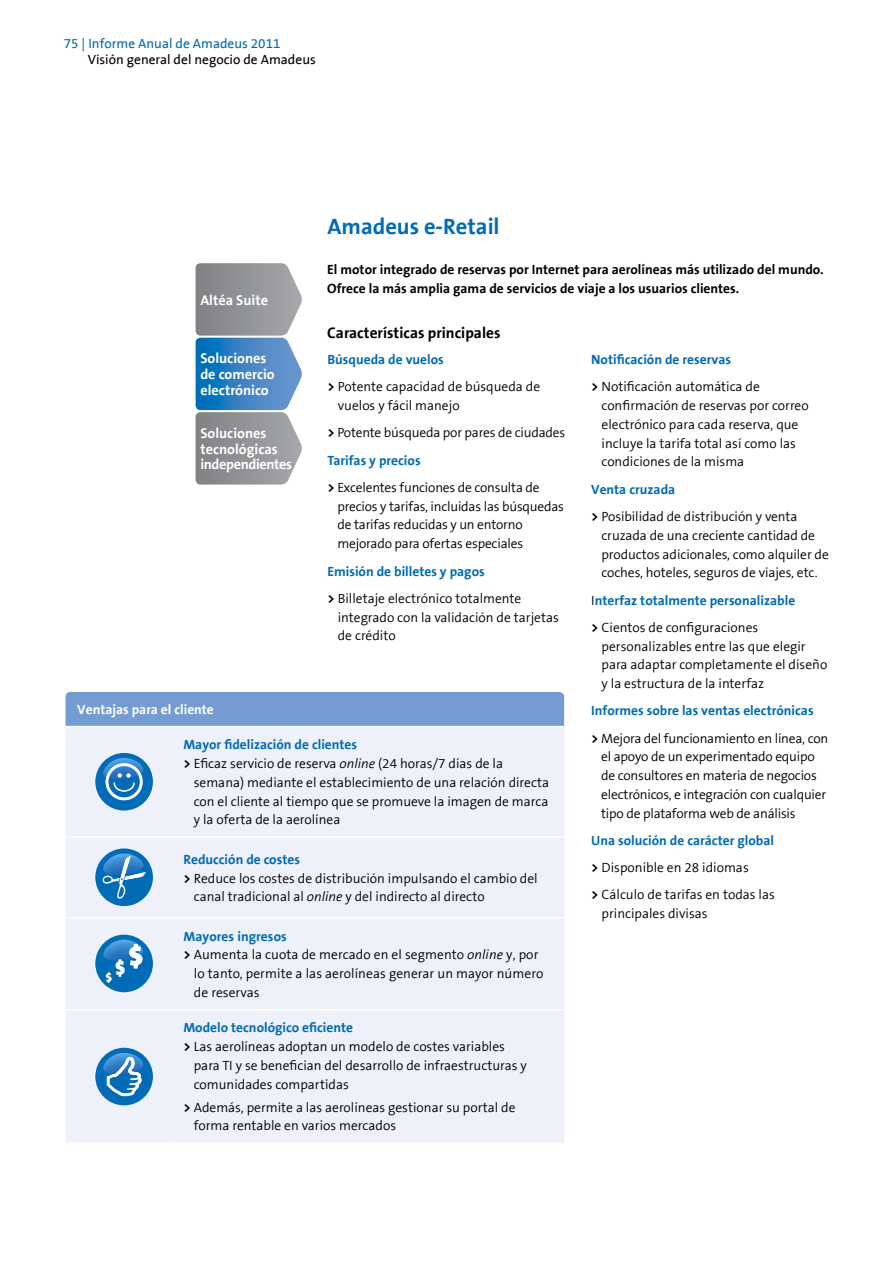
<style>
.page{position:relative;width:893px;height:1263px;background:#fff}
.page>*{position:absolute;margin:0;border:0;box-sizing:border-box;transform-origin:0 0}
.t1{font:700 22.5px "The Sans B7";color:#006bb6}
.t2{font:700 15.3px "The Sans B7";color:#000}
.t3{font:700 14.25px/15.8px "The Sans B7";color:#fff}
.t4{font:300 13.5px/18.8px "The Sans B4";color:#000}
.t5{font:700 13.5px "The Sans B7";color:#006bb6}
.t6{font:700 13.5px/19.5px "The Sans B7";color:#000}
.t7{font:13.5px "The Sans B5 Plain";color:#000}
.t8{font:13.5px "The Sans B5 Plain";color:#006bb6}
.t9{font:700 13.5px "The Sans B7";color:#fff}
.s1{font-family:"The Sans B7";font-weight:700}
.s2{font-family:"The Sans B4";font-weight:300;color:#000}
.s3{font-style:italic}
</style>
<div class="page">
<svg style="left:65px;top:692px;width:499px;height:450px;background:#dbe5f3"></svg>
<svg style="left:196px;top:263px;width:106px;height:222px;background:#8098ad"></svg>
<p class="t8" style="left:64px;top:37px;width:218px">75 | Informe Anual de Amadeus 2011</p>
<p class="t7" style="left:88px;top:53px;width:229px">Visión general del negocio de Amadeus</p>
<h1 class="t1" style="left:327px;top:215px;width:174px">Amadeus e-Retail</h1>
<p class="t6" style="left:327px;top:260px;width:498px">El motor integrado de reservas por Internet para aerolíneas más utilizado del mundo.<br>Ofrece la más amplia gama de servicios de viaje a los usuarios clientes.</p>
<p class="t2" style="left:327px;top:325px;width:175px">Características principales</p>
<p class="t5" style="left:327px;top:352px;width:118px">Búsqueda de vuelos</p>
<p class="t4" style="left:338px;top:378px;width:204px;text-indent:-10px"><span class="s1">&gt;</span> Potente capacidad de búsqueda de vuelos y fácil manejo</p>
<p class="t4" style="left:327px;top:424px;width:239px"><span class="s1">&gt;</span> Potente búsqueda por pares de ciudades</p>
<p class="t5" style="left:327px;top:453px;width:95px">Tarifas y precios</p>
<p class="t4" style="left:337px;top:479px;width:228px;text-indent:-10px"><span class="s1">&gt;</span> Excelentes funciones de consulta de precios y tarifas, incluidas las búsquedas de tarifas reducidas y un entorno mejorado para ofertas especiales</p>
<p class="t5" style="left:327px;top:564px;width:159px">Emisión de billetes y pagos</p>
<p class="t4" style="left:338px;top:589px;width:223px;text-indent:-10px"><span class="s1">&gt;</span> Billetaje electrónico totalmente integrado con la validación de tarjetas de crédito</p>
<p class="t3" style="left:200px;top:292px;width:69px">Altéa Suite</p>
<p class="t3" style="left:200px;top:351px;width:76px">Soluciones de comercio electrónico</p>
<p class="t5" style="left:591px;top:353px;width:141px">Notificación de reservas</p>
<p class="t4" style="left:602px;top:378px;width:209px;text-indent:-10px"><span class="s1">&gt;</span> Notificación automática de confirmación de reservas por correo electrónico para cada reserva, que incluye la tarifa total así como las condiciones de la misma</p>
<p class="t5" style="left:591px;top:482px;width:86px">Venta cruzada</p>
<p class="t4" style="left:601px;top:508px;width:229px;text-indent:-10px"><span class="s1">&gt;</span> Posibilidad de distribución y venta cruzada de una creciente cantidad de productos adicionales, como alquiler de coches, hoteles, seguros de viajes, etc.</p>
<p class="t5" style="left:591px;top:593px;width:206px"><span class="s2">I</span>nterfaz totalmente personalizable</p>
<p class="t4" style="left:602px;top:618px;width:227px;text-indent:-10px"><span class="s1">&gt;</span> Cientos de configuraciones personalizables entre las que elegir para adaptar completamente el diseño y la estructura de la interfaz</p>
<p class="t5" style="left:591px;top:704px;width:224px">Informes sobre las ventas electrónicas</p>
<p class="t4" style="left:601px;top:729px;width:229px;text-indent:-10px"><span class="s1">&gt;</span> Mejora del funcionamiento en línea, con el apoyo de un experimentado equipo de consultores en materia de negocios electrónicos, e integración con cualquier tipo de plataforma web de análisis</p>
<p class="t5" style="left:591px;top:833px;width:184px">Una solución de carácter global</p>
<p class="t4" style="left:591px;top:854px;width:185px;line-height:27.3px"><span class="s1">&gt;</span> Disponible en 28 idiomas<br><span class="s1">&gt;</span> Cálculo de tarifas en todas las</p>
<p class="t4" style="left:602px;top:905px;width:108px">principales divisas</p>
<p class="t3" style="left:200px;top:426px;width:93px">Soluciones tecnológicas independientes</p>
<p class="t9" style="left:77px;top:702px;width:138px">Ventajas para el cliente</p>
<p class="t5" style="left:183px;top:738px;width:175px">Mayor fidelización de clientes</p>
<p class="t4" style="left:194px;top:755px;width:357px;text-indent:-10px"><span class="s1">&gt;</span> Eficaz servicio de reserva <span class="s3">online</span> (24 horas/7 días de la semana) mediante el establecimiento de una relación directa con el cliente al tiempo que se promueve la imagen de marca y la oferta de la aerolínea</p>
<p class="t5" style="left:183px;top:852px;width:118px">Reducción de costes</p>
<p class="t4" style="left:194px;top:869px;width:345px;text-indent:-10px"><span class="s1">&gt;</span> Reduce los costes de distribución impulsando el cambio del canal tradicional al <span class="s3">online</span> y del indirecto al directo</p>
<p class="t5" style="left:183px;top:929px;width:105px">Mayores ingresos</p>
<p class="t4" style="left:194px;top:946px;width:351px;text-indent:-11px"><span class="s1">&gt;</span> Aumenta la cuota de mercado en el segmento <span class="s3">online</span> y, por lo tanto, permite a las aerolíneas generar un mayor número de reservas</p>
<p class="t5" style="left:183px;top:1021px;width:171px">Modelo tecnológico eficiente</p>
<p class="t4" style="left:194px;top:1038px;width:335px;text-indent:-10px"><span class="s1">&gt;</span> Las aerolíneas adoptan un modelo de costes variables para TI y se benefician del desarrollo de infraestructuras y comunidades compartidas</p>
<p class="t4" style="left:194px;top:1098px;width:323px;text-indent:-10px"><span class="s1">&gt;</span> Además, permite a las aerolíneas gestionar su portal de forma rentable en varios mercados</p>
</div>
